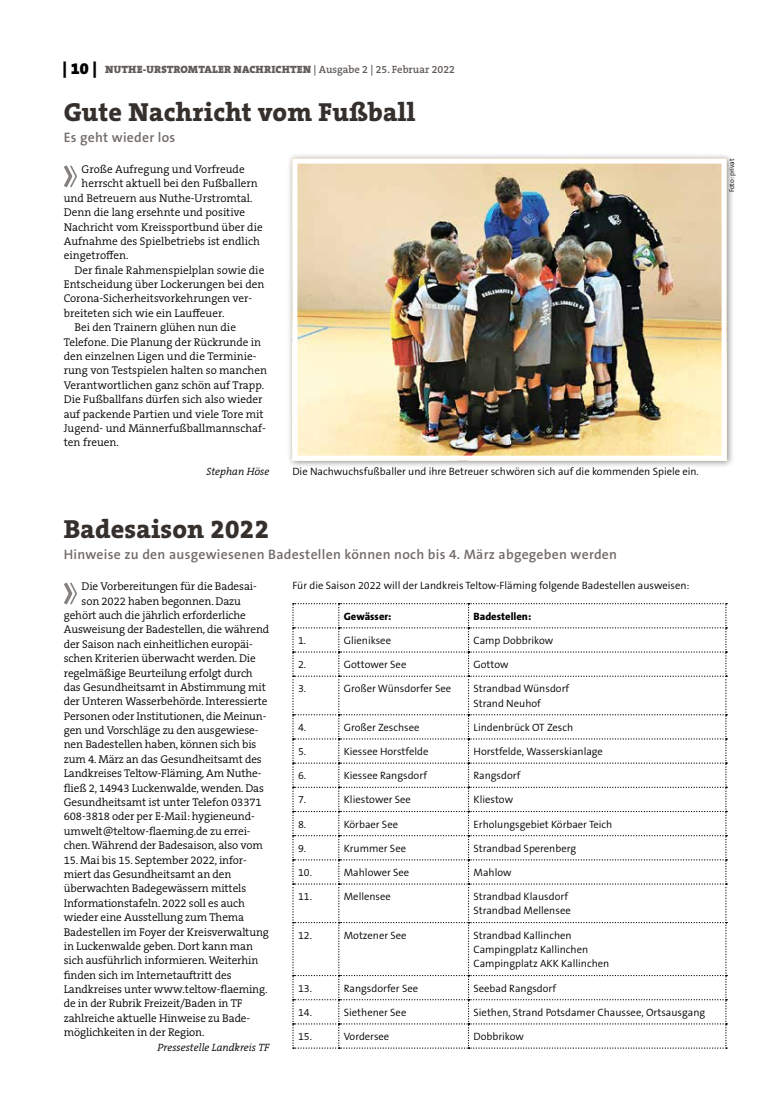
<style>
.page{position:relative;width:762px;height:1117px;background:#fff}
.page>*{position:absolute;margin:0;border:0;box-sizing:border-box;transform-origin:0 0}
.t1{font:800 26.25px "The Serif B W8";letter-spacing:.01em;color:#36302d}
.t2{font:600 13.75px "The Sans B W6";letter-spacing:.02em;color:#716c69}
.t3{font:300 11.25px/14.4px "The Serif B W4";letter-spacing:-.01em;color:#000}
.t4{font:300 10.62px/14.4px "The Sans B W4";color:#000}
.t5{font:900 10.62px "The Serif B W9";letter-spacing:.015em;color:#615c58}
.t6{font:italic 300 10.62px "The Serif B W4";color:#000}
.t7{font:800 10.62px "The Sans B W8";color:#000}
.t8{font:300 6.88px "The Sans B W4";color:#000}
.s1{font-size:16.25px;color:#000}
.s2{font-family:"The Serif B W6";font-weight:600}
</style>
<div class="page">
<div style="left:287px;top:153px;width:447px;height:315px;background:#000;opacity:.45"></div>
<img style="left:298px;top:164px;width:422px;height:290px">
<div style="left:292px;top:158px;width:434px;height:302px;border:5px solid #fff"></div>
<svg style="left:64px;top:165px;width:13px;height:23px"></svg>
<svg style="left:64px;top:582px;width:13px;height:23px"></svg>
<svg style="left:292px;top:603px;width:435px;height:445px"></svg>
<p class="t5" style="left:63px;top:63px;width:394px"><span class="s1">| 10 |</span> NUTHE-URSTROMTALER NACHRICHTEN <span class="s2">| Ausgabe 2 | 25. Februar 2022</span></p>
<h1 class="t1" style="left:64px;top:94px;width:353px">Gute Nachricht vom Fußball</h1>
<p class="t2" style="left:64px;top:128px;width:113px">Es geht wieder los</p>
<p class="t3" style="left:82px;top:162px;width:165px">Große Aufregung und Vorfreude</p>
<p class="t3" style="left:82px;top:176px;width:178px">herrscht aktuell bei den Fußballern</p>
<p class="t3" style="left:64px;top:191px;width:190px">und Betreuern aus Nuthe-Urstromtal.</p>
<p class="t3" style="left:64px;top:205px;width:183px">Denn die lang ersehnte und positive</p>
<p class="t3" style="left:64px;top:219px;width:200px">Nachricht vom Kreissportbund über die</p>
<p class="t3" style="left:64px;top:234px;width:198px">Aufnahme des Spielbetriebs ist endlich</p>
<p class="t3" style="left:64px;top:248px;width:66px">eingetroffen.</p>
<p class="t3" style="left:74px;top:263px;width:191px">Der finale Rahmenspielplan sowie die</p>
<p class="t3" style="left:64px;top:277px;width:202px">Entscheidung über Lockerungen bei den</p>
<p class="t3" style="left:64px;top:291px;width:190px">Corona-Sicherheitsvorkehrungen ver-</p>
<p class="t3" style="left:64px;top:306px;width:162px">breiteten sich wie ein Lauffeuer.</p>
<p class="t3" style="left:74px;top:320px;width:163px">Bei den Trainern glühen nun die</p>
<p class="t3" style="left:64px;top:334px;width:199px">Telefone. Die Planung der Rückrunde in</p>
<p class="t3" style="left:64px;top:349px;width:194px">den einzelnen Ligen und die Terminie-</p>
<p class="t3" style="left:64px;top:363px;width:205px">rung von Testspielen halten so manchen</p>
<p class="t3" style="left:64px;top:378px;width:202px">Verantwortlichen ganz schön auf Trapp.</p>
<p class="t3" style="left:64px;top:392px;width:200px">Die Fußballfans dürfen sich also wieder</p>
<p class="t3" style="left:64px;top:406px;width:201px">auf packende Partien und viele Tore mit</p>
<p class="t3" style="left:64px;top:421px;width:204px">Jugend- und Männerfußballmannschaf-</p>
<p class="t3" style="left:64px;top:435px;width:57px">ten freuen.</p>
<p class="t6" style="left:206px;top:464px;width:64px">Stephan Höse</p>
<p class="t4" style="left:292px;top:464px;width:408px">Die Nachwuchsfußballer und ihre Betreuer schwören sich auf die kommenden Spiele ein.</p>
<h1 class="t1" style="left:64px;top:511px;width:207px">Badesaison 2022</h1>
<p class="t2" style="left:64px;top:545px;width:555px">Hinweise zu den ausgewiesenen Badestellen können noch bis 4. März abgegeben werden</p>
<p class="t3" style="left:82px;top:579px;width:177px">Die Vorbereitungen für die Badesai-</p>
<p class="t3" style="left:82px;top:593px;width:161px">son 2022 haben begonnen. Dazu</p>
<p class="t3" style="left:64px;top:608px;width:184px">gehört auch die jährlich erforderliche</p>
<p class="t3" style="left:64px;top:622px;width:207px">Ausweisung der Badestellen, die während</p>
<p class="t3" style="left:64px;top:636px;width:191px">der Saison nach einheitlichen europäi-</p>
<p class="t3" style="left:64px;top:651px;width:194px">schen Kriterien überwacht werden. Die</p>
<p class="t3" style="left:64px;top:665px;width:190px">regelmäßige Beurteilung erfolgt durch</p>
<p class="t3" style="left:64px;top:679px;width:203px">das Gesundheitsamt in Abstimmung mit</p>
<p class="t3" style="left:64px;top:694px;width:205px">der Unteren Wasserbehörde. Interessierte</p>
<p class="t3" style="left:64px;top:708px;width:204px">Personen oder Institutionen, die Meinun-</p>
<p class="t3" style="left:64px;top:723px;width:196px">gen und Vorschläge zu den ausgewiese-</p>
<p class="t3" style="left:64px;top:737px;width:194px">nen Badestellen haben, können sich bis</p>
<p class="t3" style="left:64px;top:751px;width:199px">zum 4. März an das Gesundheitsamt des</p>
<p class="t3" style="left:64px;top:766px;width:199px">Landkreises Teltow-Fläming, Am Nuthe-</p>
<p class="t3" style="left:64px;top:780px;width:202px">fließ 2, 14943 Luckenwalde, wenden. Das</p>
<p class="t3" style="left:64px;top:794px;width:199px">Gesundheitsamt ist unter Telefon 03371</p>
<p class="t3" style="left:64px;top:809px;width:192px">608-3818 oder per E-Mail: hygieneund-</p>
<p class="t3" style="left:64px;top:823px;width:188px">umwelt@teltow-flaeming.de zu errei-</p>
<p class="t3" style="left:64px;top:838px;width:201px">chen. Während der Badesaison, also vom</p>
<p class="t3" style="left:64px;top:852px;width:207px">15. Mai bis 15. September 2022, infor&shy;miert das Gesundheitsamt an den überwachten Badegewässern mittels Informationstafeln. 2022 soll es auch wieder eine Ausstellung zum Thema Badestellen im Foyer der Kreisverwaltung in Luckenwalde geben. Dort kann man sich ausführlich informieren. Weiterhin finden sich im Internetauftritt des Landkreises unter www.teltow-flaeming. de in der Rubrik Freizeit/Baden in TF zahlreiche aktuelle Hinweise zu Bade&shy;möglichkeiten in der Region.</p>
<p class="t6" style="left:158px;top:1039px;width:113px">Pressestelle Landkreis TF</p>
<p class="t4" style="left:292px;top:578px;width:399px">Für die Saison 2022 will der Landkreis Teltow-Fläming folgende Badestellen ausweisen:</p>
<p class="t7" style="left:344px;top:609px;width:49px">Gewässer:</p>
<p class="t7" style="left:473px;top:609px;width:59px">Badestellen:</p>
<p class="t4" style="left:298px;top:633px;width:10px">1.</p>
<p class="t4" style="left:344px;top:633px;width:49px">Glieniksee</p>
<p class="t4" style="left:473px;top:633px;width:81px">Camp Dobbrikow</p>
<p class="t4" style="left:298px;top:657px;width:10px">2.</p>
<p class="t4" style="left:344px;top:657px;width:64px">Gottower See</p>
<p class="t4" style="left:473px;top:657px;width:37px">Gottow</p>
<p class="t4" style="left:298px;top:681px;width:10px">3.</p>
<p class="t4" style="left:344px;top:681px;width:109px">Großer Wünsdorfer See</p>
<p class="t4" style="left:473px;top:681px;width:97px">Strandbad Wünsdorf<br>Strand Neuhof</p>
<p class="t4" style="left:298px;top:720px;width:10px">4.</p>
<p class="t4" style="left:344px;top:720px;width:77px">Großer Zeschsee</p>
<p class="t4" style="left:473px;top:720px;width:101px">Lindenbrück OT Zesch</p>
<p class="t4" style="left:298px;top:744px;width:10px">5.</p>
<p class="t4" style="left:344px;top:744px;width:86px">Kiessee Horstfelde</p>
<p class="t4" style="left:473px;top:744px;width:131px">Horstfelde, Wasserskianlage</p>
<p class="t4" style="left:298px;top:768px;width:10px">6.</p>
<p class="t4" style="left:344px;top:768px;width:85px">Kiessee Rangsdorf</p>
<p class="t4" style="left:473px;top:768px;width:48px">Rangsdorf</p>
<p class="t4" style="left:298px;top:792px;width:10px">7.</p>
<p class="t4" style="left:344px;top:792px;width:69px">Kliestower See</p>
<p class="t4" style="left:473px;top:792px;width:41px">Kliestow</p>
<p class="t4" style="left:298px;top:816px;width:10px">8.</p>
<p class="t4" style="left:344px;top:816px;width:56px">Körbaer See</p>
<p class="t4" style="left:473px;top:816px;width:140px">Erholungsgebiet Körbaer Teich</p>
<p class="t4" style="left:298px;top:840px;width:10px">9.</p>
<p class="t4" style="left:344px;top:840px;width:64px">Krummer See</p>
<p class="t4" style="left:473px;top:840px;width:104px">Strandbad Sperenberg</p>
<p class="t4" style="left:298px;top:865px;width:15px">10.</p>
<p class="t4" style="left:344px;top:865px;width:67px">Mahlower See</p>
<p class="t4" style="left:473px;top:865px;width:40px">Mahlow</p>
<p class="t4" style="left:298px;top:889px;width:15px">11.</p>
<p class="t4" style="left:344px;top:889px;width:49px">Mellensee</p>
<p class="t4" style="left:473px;top:889px;width:99px">Strandbad Klausdorf<br>Strandbad Mellensee</p>
<p class="t4" style="left:298px;top:927px;width:15px">12.</p>
<p class="t4" style="left:344px;top:927px;width:64px">Motzener See</p>
<p class="t4" style="left:473px;top:927px;width:137px">Strandbad Kallinchen<br>Campingplatz Kallinchen<br>Campingplatz AKK Kallinchen</p>
<p class="t4" style="left:298px;top:980px;width:15px">13.</p>
<p class="t4" style="left:344px;top:980px;width:76px">Rangsdorfer See</p>
<p class="t4" style="left:473px;top:980px;width:84px">Seebad Rangsdorf</p>
<p class="t4" style="left:298px;top:1004px;width:15px">14.</p>
<p class="t4" style="left:344px;top:1004px;width:64px">Siethener See</p>
<p class="t4" style="left:473px;top:1004px;width:233px">Siethen, Strand Potsdamer Chaussee, Ortsausgang</p>
<p class="t4" style="left:298px;top:1028px;width:15px">15.</p>
<p class="t4" style="left:344px;top:1028px;width:47px">Vordersee</p>
<p class="t4" style="left:473px;top:1028px;width:52px">Dobbrikow</p>
<p class="t8" style="left:727px;top:192px;width:35px;rotate:-90deg">Foto: privat</p>
</div>
